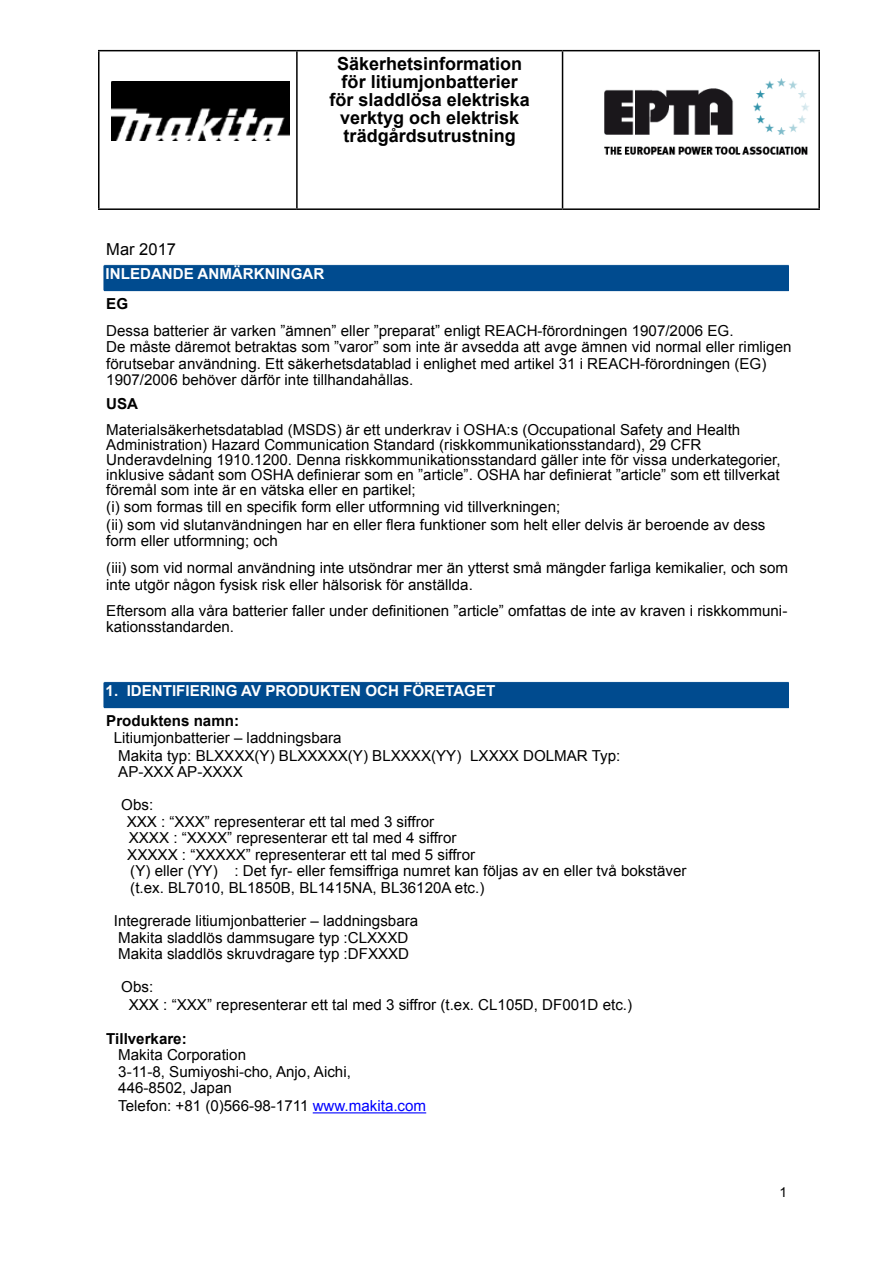
<style>
.page{position:relative;width:893px;height:1263px;background:#fff}
.page>*{position:absolute;margin:0;border:0;box-sizing:border-box;transform-origin:0 0}
.t1{font:700 18px/18px "Arial";color:#000;text-align:center}
.t2{font:16.5px "Arial";color:#000}
.t3{font:15.15px/16.6px "Arial";color:#000}
.t4{font:700 15.15px "Arial";color:#fff}
.t5{font:700 15.15px "Arial";color:#000}
.t6{font:13.65px "Arial";color:#000}
.s1{color:#00f}
</style>
<div class="page">
<hr style="left:104px;top:265px;width:684px;height:1px;background:#004b8f">
<hr style="left:104px;top:290px;width:684px;height:1px;background:#004b8f">
<hr style="left:104px;top:682px;width:684px;height:1px;background:#004b8f">
<hr style="left:104px;top:707px;width:684px;height:1px;background:#004b8f">
<svg style="left:99px;top:51px;width:719px;height:157px"></svg>
<hr style="left:98px;top:50px;width:199px;height:1px;background:#000">
<hr style="left:98px;top:51px;width:1px;height:157px;background:#000">
<hr style="left:297px;top:50px;width:265px;height:1px;background:#000">
<hr style="left:296px;top:51px;width:1px;height:157px;background:#000">
<hr style="left:562px;top:50px;width:257px;height:1px;background:#000">
<hr style="left:561px;top:51px;width:2px;height:157px;background:#000">
<hr style="left:818px;top:51px;width:1px;height:157px;background:#000">
<hr style="left:98px;top:208px;width:199px;height:2px;background:#000">
<hr style="left:297px;top:208px;width:265px;height:2px;background:#000">
<hr style="left:562px;top:208px;width:257px;height:2px;background:#000">
<img style="left:112px;top:82px;width:177px;height:58px">
<img style="left:584px;top:68px;width:227px;height:103px">
<div style="left:104px;top:266px;width:684px;height:24px;background:#004b8f"></div>
<div style="left:104px;top:683px;width:684px;height:24px;background:#004b8f"></div>
<hr style="left:313px;top:1112px;width:113px;height:1px;background:#00f">
<p class="t2" style="left:106px;top:238px;width:71px">Mar 2017</p>
<p class="t1" style="left:329px;top:55px;width:202px">Säkerhetsinformation för litiumjonbatterier för sladdlösa elektriska verktyg och elektrisk trädgårdsutrustning</p>
<p class="t4" style="left:106px;top:263px;width:220px">INLEDANDE ANMÄRKNINGAR</p>
<p class="t5" style="left:106px;top:294px;width:23px">EG</p>
<p class="t3" style="left:106px;top:323px;width:686px">Dessa batterier är varken ”ämnen” eller ”preparat” enligt REACH-förordningen 1907/2006 EG.<br>De måste däremot betraktas som ”varor” som inte är avsedda att avge ämnen vid normal eller rimligen förutsebar användning. Ett säkerhetsdatablad i enlighet med artikel 31 i REACH-förordningen (EG)<br>1907/2006 behöver därför inte tillhandahållas.</p>
<p class="t5" style="left:106px;top:394px;width:33px">USA</p>
<p class="t3" style="left:106px;top:422px;width:675px;line-height:15.1px">Materialsäkerhetsdatablad (MSDS) är ett underkrav i OSHA:s (Occupational Safety and Health Administration) Hazard Communication Standard (riskkommunikationsstandard), 29 CFR Underavdelning 1910.1200. Denna riskkommunikationsstandard gäller inte för vissa underkategorier, inklusive sådant som OSHA definierar som en ”article”. OSHA har definierat ”article” som ett tillverkat föremål som inte är en vätska eller en partikel;</p>
<p class="t3" style="left:106px;top:498px;width:660px;line-height:17.9px">(i) som formas till en specifik form eller utformning vid tillverkningen;<br>(ii) som vid slutanvändningen har en eller flera funktioner som helt eller delvis är beroende av dess</p>
<p class="t3" style="left:106px;top:528px;width:683px;line-height:26.8px">form eller utformning; och<br>(iii) som vid normal användning inte utsöndrar mer än ytterst små mängder farliga kemikalier, och som</p>
<p class="t3" style="left:106px;top:571px;width:682px;line-height:26.5px">inte utgör någon fysisk risk eller hälsorisk för anställda.<br>Eftersom alla våra batterier faller under definitionen ”article” omfattas de inte av kraven i riskkommuni-</p>
<p class="t3" style="left:106px;top:619px;width:129px">kationsstandarden.</p>
<p class="t4" style="left:106px;top:680px;width:391px">1. IDENTIFIERING AV PRODUKTEN OCH FÖRETAGET</p>
<p class="t5" style="left:106px;top:711px;width:134px">Produktens namn:</p>
<p class="t3" style="left:114px;top:728px;width:508px;line-height:17.9px">Litiumjonbatterier – laddningsbara<br>Makita typ: BLXXXX(Y) BLXXXXX(Y) BLXXXX(YY) LXXXX DOLMAR Typ:</p>
<p class="t3" style="left:118px;top:755px;width:126px;line-height:33.2px">AP-XXX AP-XXXX<br>Obs:</p>
<p class="t3" style="left:127px;top:813px;width:561px">XXX : “XXX” representerar ett tal med 3 siffror<br>XXXX : “XXXX” representerar ett tal med 4 siffror<br>XXXXX : “XXXXX” representerar ett tal med 5 siffror<br>(Y) eller (YY) : Det fyr- eller femsiffriga numret kan följas av en eller två bokstäver (t.ex. BL7010, BL1850B, BL1415NA, BL36120A etc.)</p>
<p class="t3" style="left:114px;top:913px;width:306px">Integrerade litiumjonbatterier – laddningsbara<br>Makita sladdlös dammsugare typ :CLXXXD<br>Makita sladdlös skruvdragare typ :DFXXXD</p>
<p class="t3" style="left:129px;top:978px;width:505px;line-height:17.9px;text-indent:-7px">Obs:<br>XXX : “XXX” representerar ett tal med 3 siffror (t.ex. CL105D, DF001D etc.)</p>
<p class="t5" style="left:106px;top:1028px;width:82px">Tillverkare:</p>
<p class="t3" style="left:118px;top:1046px;width:309px;line-height:17.1px">Makita Corporation<br>3-11-8, Sumiyoshi-cho, Anjo, Aichi,<br>446-8502, Japan<br>Telefon: +81 (0)566-98-1711 <span class="s1">www.makita.com</span></p>
<p class="t6" style="left:779px;top:1183px;width:9px">1</p>
</div>
